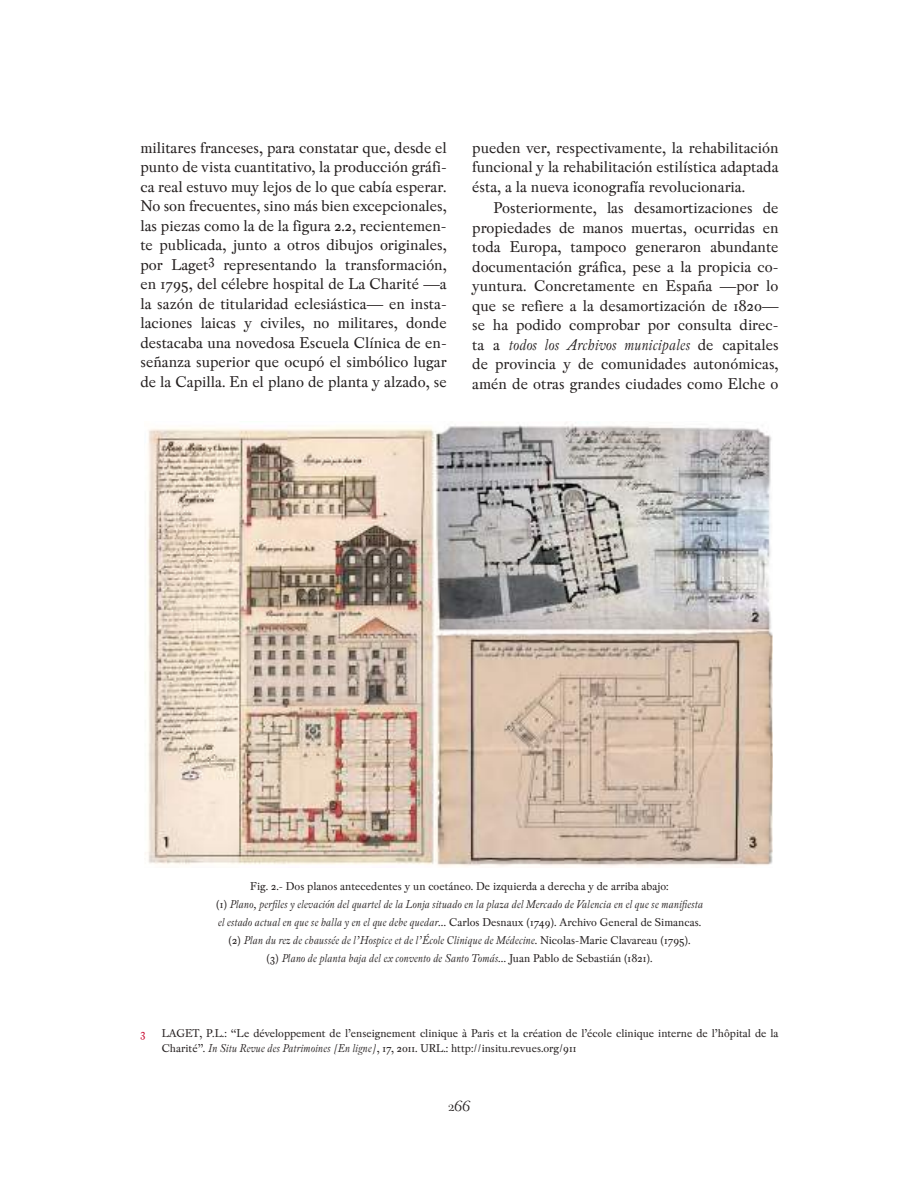
<style>
.page{position:relative;width:919px;height:1195px;background:#fff}
.page>*{position:absolute;margin:0;border:0;box-sizing:border-box;transform-origin:0 0}
.t1{font:18px "Peleguer";color:#241f1f}
.t2{font:16.5px/19.5px "Pradell";color:#241f1f;text-align:justify}
.t3{font:italic 12px/18px "Pradell";color:#241f1f;text-align:center}
.t4{font:12px/15px "Pradell";color:#241f1f}
.t5{font:12px "Pradell";color:#c7092f}
.s1{font-style:italic}
.s2{font-style:normal}
</style>
<div class="page">
<img style="left:145px;top:422px;width:627px;height:445px">
<p class="t2" style="left:140px;top:138px;width:308px">militares franceses, para constatar que, desde el punto de vista cuantitativo, la producción gráfi&shy;ca real estuvo muy lejos de lo que cabía esperar.<br>No son frecuentes, sino más bien excepcionales, las piezas como la de la figura 2.2, recientemen&shy;te publicada, junto a otros dibujos originales, por Laget<sup>3</sup> representando la transformación, en 1795, del célebre hospital de La Charité —a la sazón de titularidad eclesiástica— en insta&shy;laciones laicas y civiles, no militares, donde destacaba una novedosa Escuela Clínica de en&shy;señanza superior que ocupó el simbólico lugar de la Capilla. En el plano de planta y alzado, se</p>
<p class="t2" style="left:472px;top:138px;width:308px">pueden ver, respectivamente, la rehabilitación funcional y la rehabilitación estilística adaptada ésta, a la nueva iconografía revolucionaria.</p>
<p class="t2" style="left:472px;top:198px;width:308px;text-indent:21px">Posteriormente, las desamortizaciones de propiedades de manos muertas, ocurridas en toda Europa, tampoco generaron abundante documentación gráfica, pese a la propicia co&shy;yuntura. Concretamente en España —por lo que se refiere a la desamortización de 1820— se ha podido comprobar por consulta direc&shy;ta a <span class="s1">todos los Archivos municipales</span> de capitales de provincia y de comunidades autonómicas, amén de otras grandes ciudades como Elche o</p>
<p class="t3" style="left:216px;top:877px;width:488px"><span class="s2">Fig. 2.- Dos planos antecedentes y un coetáneo. De izquierda a derecha y de arriba abajo:<br>(1)</span> Plano, perfiles y elevación del quartel de la Lonja situado en la plaza del Mercado de Valencia en el que se manifiesta el estado actual en que se halla y en el que debe quedar<span class="s2">… Carlos Desnaux (1749). Archivo General de Simancas. (2)</span> Plan du rez de chaussée de l’Hospice et de l’École Clinique de Médecine<span class="s2">. Nicolas-Marie Clavareau (1795).<br>(3)</span> Plano de planta baja del ex convento de Santo Tomás<span class="s2">… Juan Pablo de Sebastián (1821).</span></p>
<p class="t5" style="left:140px;top:1027px;width:7px">3</p>
<p class="t4" style="left:162px;top:1026px;width:618px">LAGET, P.L.: “Le développement de l’enseignement clinique à Paris et la création de l’école clinique interne de l’hôpital de la<br>Charité”. <span class="s1">In Situ Revue des Patrimoines [En ligne]</span>, 17, 2011. URL.: http://insitu.revues.org/911</p>
<p class="t1" style="left:448px;top:1096px;width:24px">266</p>
</div>
